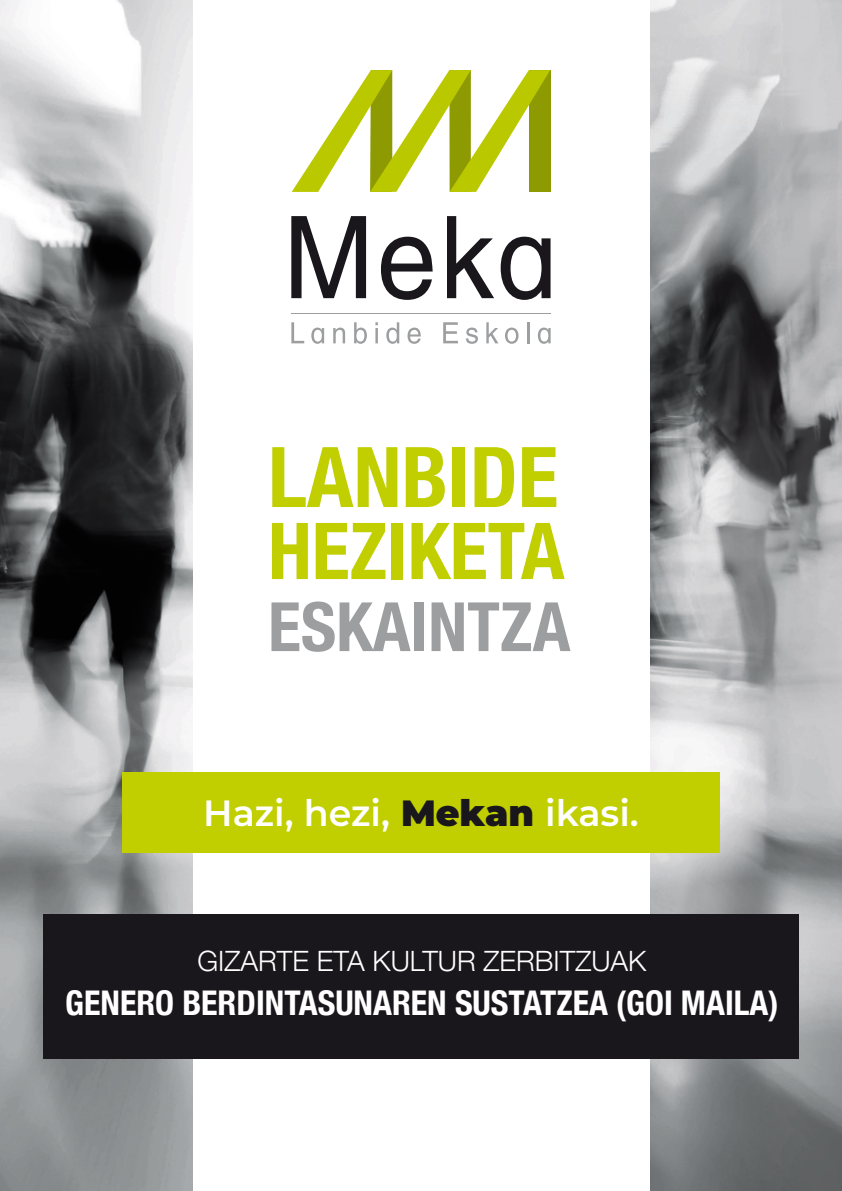
<style>
.page{position:relative;width:842px;height:1191px;background:#fff}
.page>*{position:absolute;margin:0;border:0;box-sizing:border-box;transform-origin:0 0}
.t1{font:700 condensed 83.8px "Helvetica Neue";color:#c1cf00}
.t2{font:700 condensed 78.6px "Helvetica Neue";color:#c1cf00}
.t3{font:700 condensed 68px "Helvetica Neue";color:#9c9e9f}
.t4{font:100 36.4px "Montserrat";color:#fff}
.t5{font:700 condensed 34px "Helvetica Neue";color:#fff}
.t6{font:300 28px "Helvetica Neue";color:#fff}
.s1{color:#1a171c}
</style>
<div class="page">
<img style="left:0;top:0;width:193px;height:1191px">
<img style="left:649px;top:0;width:193px;height:1191px">
<div style="left:122px;top:772px;width:598px;height:80px;background:#c1cf00"></div>
<svg style="left:292px;top:70px;width:258px;height:122px"></svg>
<svg style="left:291px;top:216px;width:75px;height:82px"></svg>
<svg style="left:381px;top:237px;width:52px;height:63px"></svg>
<svg style="left:447px;top:216px;width:47px;height:82px"></svg>
<svg style="left:501px;top:237px;width:49px;height:63px"></svg>
<hr style="left:291px;top:313px;width:260px;height:1px;background:#9c9e9f">
<svg style="left:291px;top:322px;width:13px;height:21px"></svg>
<svg style="left:311px;top:327px;width:13px;height:17px"></svg>
<svg style="left:333px;top:327px;width:12px;height:16px"></svg>
<svg style="left:354px;top:322px;width:13px;height:22px"></svg>
<hr style="left:375px;top:328px;width:3px;height:15px;background:#9c9e9f">
<svg style="left:386px;top:322px;width:13px;height:22px"></svg>
<svg style="left:407px;top:327px;width:14px;height:17px"></svg>
<svg style="left:443px;top:322px;width:15px;height:21px"></svg>
<svg style="left:466px;top:327px;width:12px;height:17px"></svg>
<svg style="left:486px;top:322px;width:12px;height:21px"></svg>
<svg style="left:505px;top:327px;width:13px;height:17px"></svg>
<hr style="left:527px;top:322px;width:2px;height:21px;background:#9c9e9f">
<svg style="left:538px;top:327px;width:13px;height:17px"></svg>
<div style="left:43px;top:914px;width:756px;height:144px;background:#1a171c"></div>
<h1 class="t1" style="left:268px;top:407px;width:292px">LANBIDE</h1>
<h2 class="t2" style="left:268px;top:486px;width:298px">HEZIKETA</h2>
<h3 class="t3" style="left:268px;top:570px;width:304px">ESKAINTZA</h3>
<p class="t4" style="left:203px;top:788px;width:437px">Hazi, hezi, <span class="s1">Mekan</span> ikasi.</p>
<p class="t6" style="left:197px;top:938px;width:451px">GIZARTE ETA KULTUR ZERBITZUAK</p>
<p class="t5" style="left:65px;top:975px;width:715px">GENERO BERDINTASUNAREN SUSTATZEA (GOI MAILA)</p>
</div>
